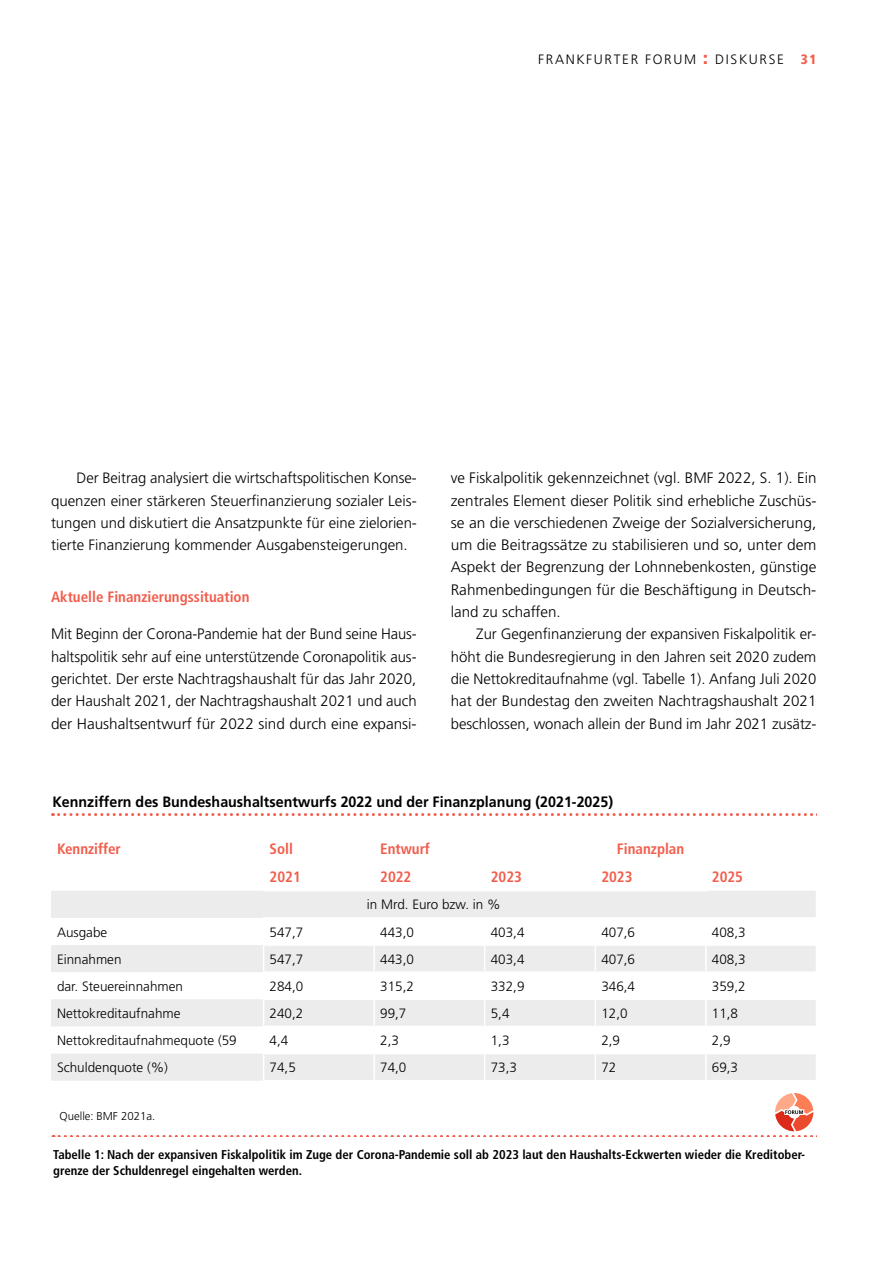
<style>
.page{position:relative;width:893px;height:1263px;background:#fff}
.page>*{position:absolute;margin:0;border:0;box-sizing:border-box;transform-origin:0 0}
.Para_x{font:300 15.15px/22.4px "Frutiger LT Std";color:#000;text-align:justify}
.Para_Indent{font:300 15px/22.4px "Frutiger LT Std";color:#000;text-align:justify}
.SectionHeading_1_x{font:700 condensed 15px "Frutiger LT Std";color:#f25d4c}
.t1{font:700 15px "Frutiger LT Std";color:#000;scale:.95 1}
.Para_x_Kopie{font:300 13.5px "Frutiger LT Std";color:#000}
.Para_x_Kopie-2{font:300 13.5px "Frutiger LT Std";letter-spacing:.12em;color:#000}
.t2{font:900 condensed 13.5px "Frutiger LT Std";color:#f25d4c}
.Image_Caption_x{font:700 condensed 12.75px/15.9px "Frutiger LT Std";color:#000}
.t3{font:11.4px "Frutiger LT Std Light 2";color:#000}
.s1{font-weight:900;font-size:17.55px;color:#f25d4c}
</style>
<div class="page">
<svg style="left:51px;top:891px;width:765px;height:190px;fill:#ececec"></svg>
<hr style="left:263px;top:917px;width:111px;height:2px;background:#fff">
<hr style="left:374px;top:917px;width:111px;height:2px;background:#fff">
<hr style="left:485px;top:917px;width:110px;height:2px;background:#fff">
<hr style="left:595px;top:917px;width:111px;height:2px;background:#fff">
<hr style="left:706px;top:917px;width:111px;height:2px;background:#fff">
<hr style="left:263px;top:944px;width:111px;height:2px;background:#fff">
<hr style="left:374px;top:944px;width:111px;height:2px;background:#fff">
<hr style="left:373px;top:946px;width:2px;height:25px;background:#fff">
<hr style="left:485px;top:944px;width:110px;height:2px;background:#fff">
<hr style="left:595px;top:944px;width:111px;height:2px;background:#fff">
<hr style="left:706px;top:944px;width:111px;height:2px;background:#fff">
<hr style="left:705px;top:946px;width:2px;height:25px;background:#fff">
<hr style="left:263px;top:971px;width:111px;height:2px;background:#fff">
<hr style="left:374px;top:971px;width:111px;height:2px;background:#fff">
<hr style="left:373px;top:973px;width:2px;height:25px;background:#fff">
<hr style="left:485px;top:971px;width:110px;height:2px;background:#fff">
<hr style="left:595px;top:971px;width:111px;height:2px;background:#fff">
<hr style="left:706px;top:971px;width:111px;height:2px;background:#fff">
<hr style="left:705px;top:973px;width:2px;height:25px;background:#fff">
<hr style="left:263px;top:998px;width:111px;height:2px;background:#fff">
<hr style="left:374px;top:998px;width:111px;height:2px;background:#fff">
<hr style="left:373px;top:1000px;width:2px;height:26px;background:#fff">
<hr style="left:485px;top:998px;width:110px;height:2px;background:#fff">
<hr style="left:595px;top:998px;width:111px;height:2px;background:#fff">
<hr style="left:706px;top:998px;width:111px;height:2px;background:#fff">
<hr style="left:705px;top:1000px;width:2px;height:26px;background:#fff">
<hr style="left:263px;top:1026px;width:111px;height:1px;background:#fff">
<hr style="left:374px;top:1026px;width:111px;height:1px;background:#fff">
<hr style="left:373px;top:1027px;width:2px;height:26px;background:#fff">
<hr style="left:485px;top:1026px;width:110px;height:1px;background:#fff">
<hr style="left:595px;top:1026px;width:111px;height:1px;background:#fff">
<hr style="left:706px;top:1026px;width:111px;height:1px;background:#fff">
<hr style="left:705px;top:1027px;width:2px;height:26px;background:#fff">
<hr style="left:263px;top:1053px;width:111px;height:1px;background:#fff">
<hr style="left:374px;top:1053px;width:111px;height:1px;background:#fff">
<hr style="left:373px;top:1054px;width:2px;height:26px;background:#fff">
<hr style="left:485px;top:1053px;width:110px;height:1px;background:#fff">
<hr style="left:595px;top:1053px;width:111px;height:1px;background:#fff">
<hr style="left:706px;top:1053px;width:111px;height:1px;background:#fff">
<hr style="left:705px;top:1054px;width:2px;height:26px;background:#fff">
<hr style="left:263px;top:1080px;width:111px;height:1px;background:#fff">
<hr style="left:374px;top:1080px;width:111px;height:1px;background:#fff">
<hr style="left:485px;top:1080px;width:110px;height:1px;background:#fff">
<hr style="left:595px;top:1080px;width:111px;height:1px;background:#fff">
<hr style="left:706px;top:1080px;width:111px;height:1px;background:#fff">
<svg style="left:263px;top:919px;width:1px;height:161px"></svg>
<hr style="left:373px;top:919px;width:2px;height:25px;background:#fff">
<svg style="left:484px;top:919px;width:1px;height:161px"></svg>
<svg style="left:595px;top:919px;width:1px;height:161px"></svg>
<hr style="left:705px;top:919px;width:2px;height:25px;background:#fff">
<svg style="left:53px;top:813px;width:764px;height:3px"></svg>
<svg style="left:53px;top:1093px;width:764px;height:43px"></svg>
<p class="Para_x_Kopie-2" style="left:538px;top:51px;width:180px">FRAN KFU RTER FORUM <span class="s1">:</span> DIS</p>
<p class="Para_x_Kopie" style="left:739px;top:51px;width:37px">KU RSE</p>
<p class="t2" style="left:801px;top:51px;width:17px">31</p>
<p class="Para_Indent" style="left:51px;top:467px;width:367px;text-indent:26px">Der Beitrag analysiert die wirtschaftspolitischen Konse&shy;quenzen einer stärkeren Steuerfinanzierung sozialer Leis&shy;tungen und diskutiert die Ansatzpunkte für eine zielorien&shy;tierte Finanzierung kommender Ausgabensteigerungen.</p>
<p class="SectionHeading_1_x" style="left:51px;top:588px;width:200px">Aktuelle Finanzierungssituation</p>
<p class="Para_x" style="left:51px;top:623px;width:367px">M it Beginn der Corona-Pandemie hat der Bund seine Haus&shy;haltspolitik sehr auf eine unterstützende Coronapolitik aus&shy;gerichtet. Der erste Nachtragshaushalt für das Jahr 2020, der Haushalt 2021, der Nachtragshaushalt 2021 und auch der Haushaltsentwurf für 2022 sind durch eine expansi-</p>
<p class="Para_x" style="left:451px;top:467px;width:367px">ve Fiskalpolitik gekennzeichnet (vgl. BM F 2022, S. 1). Ein zentrales Element dieser Politik sind erhebliche Zuschüs&shy;se an die verschiedenen Zweige der Sozialversicherung, um die Beitragssätze zu stabilisieren und so, unter dem Aspekt der Begrenzung der Lohnnebenkosten, günstige Rahmenbedingungen für die Beschäftigung in Deutsch&shy;land zu schaffen.</p>
<p class="Para_Indent" style="left:451px;top:623px;width:367px;text-indent:26px">Zur Gegenfinanzierung der expansiven Fiskalpolitik er&shy;höht die Bundesregierung in den Jahren seit 2020 zudem die Nettokreditaufnahme (vgl. Tabelle 1). Anfang Juli 2020 hat der Bundestag den zweiten Nachtragshaushalt 2021 beschlossen, wonach allein der Bund im Jahr 2021 zusätz-</p>
<p class="t1" style="left:52px;top:793px;width:592px">Kennziffern des Bundeshaushaltsentwurfs 2022 und der Finanzplanung (2021-2025)</p>
<p class="SectionHeading_1_x" style="left:57px;top:840px;width:65px">Kennziffer</p>
<p class="SectionHeading_1_x" style="left:270px;top:840px;width:25px">Soll</p>
<p class="SectionHeading_1_x" style="left:380px;top:840px;width:51px">Entwurf</p>
<p class="SectionHeading_1_x" style="left:617px;top:840px;width:69px">Finanzplan</p>
<p class="SectionHeading_1_x" style="left:270px;top:868px;width:33px">2021</p>
<p class="SectionHeading_1_x" style="left:380px;top:868px;width:33px">2022</p>
<p class="SectionHeading_1_x" style="left:491px;top:868px;width:33px">2023</p>
<p class="SectionHeading_1_x" style="left:601px;top:868px;width:33px">2023</p>
<p class="SectionHeading_1_x" style="left:712px;top:868px;width:33px">2025</p>
<p class="Para_x_Kopie" style="left:367px;top:897px;width:135px">in Mrd. Euro bzw. in %</p>
<p class="Para_x_Kopie" style="left:57px;top:924px;width:52px">Ausgabe</p>
<p class="Para_x_Kopie" style="left:270px;top:924px;width:35px">547,7</p>
<p class="Para_x_Kopie" style="left:380px;top:924px;width:35px">443,0</p>
<p class="Para_x_Kopie" style="left:491px;top:924px;width:35px">403,4</p>
<p class="Para_x_Kopie" style="left:601px;top:924px;width:35px">407,6</p>
<p class="Para_x_Kopie" style="left:712px;top:924px;width:35px">408,3</p>
<p class="Para_x_Kopie" style="left:57px;top:951px;width:66px">Einnahmen</p>
<p class="Para_x_Kopie" style="left:270px;top:951px;width:35px">547,7</p>
<p class="Para_x_Kopie" style="left:380px;top:951px;width:35px">443,0</p>
<p class="Para_x_Kopie" style="left:491px;top:951px;width:35px">403,4</p>
<p class="Para_x_Kopie" style="left:601px;top:951px;width:35px">407,6</p>
<p class="Para_x_Kopie" style="left:712px;top:951px;width:35px">408,3</p>
<p class="Para_x_Kopie" style="left:57px;top:978px;width:128px">dar. Steuereinnahmen</p>
<p class="Para_x_Kopie" style="left:270px;top:978px;width:35px">284,0</p>
<p class="Para_x_Kopie" style="left:380px;top:978px;width:35px">315,2</p>
<p class="Para_x_Kopie" style="left:491px;top:978px;width:35px">332,9</p>
<p class="Para_x_Kopie" style="left:601px;top:978px;width:35px">346,4</p>
<p class="Para_x_Kopie" style="left:712px;top:978px;width:35px">359,2</p>
<p class="Para_x_Kopie" style="left:57px;top:1006px;width:125px">Nettokreditaufnahme</p>
<p class="Para_x_Kopie" style="left:270px;top:1006px;width:35px">240,2</p>
<p class="Para_x_Kopie" style="left:380px;top:1006px;width:28px">99,7</p>
<p class="Para_x_Kopie" style="left:491px;top:1006px;width:20px">5,4</p>
<p class="Para_x_Kopie" style="left:601px;top:1006px;width:28px">12,0</p>
<p class="Para_x_Kopie" style="left:712px;top:1006px;width:28px">11,8</p>
<p class="Para_x_Kopie" style="left:57px;top:1033px;width:181px">Nettokreditaufnahmequote (59</p>
<p class="Para_x_Kopie" style="left:270px;top:1033px;width:20px">4,4</p>
<p class="Para_x_Kopie" style="left:380px;top:1033px;width:20px">2,3</p>
<p class="Para_x_Kopie" style="left:491px;top:1033px;width:20px">1,3</p>
<p class="Para_x_Kopie" style="left:601px;top:1033px;width:20px">2,9</p>
<p class="Para_x_Kopie" style="left:712px;top:1033px;width:20px">2,9</p>
<p class="Para_x_Kopie" style="left:57px;top:1060px;width:113px">Schuldenquote (%)</p>
<p class="Para_x_Kopie" style="left:270px;top:1060px;width:28px">74,5</p>
<p class="Para_x_Kopie" style="left:380px;top:1060px;width:28px">74,0</p>
<p class="Para_x_Kopie" style="left:491px;top:1060px;width:28px">73,3</p>
<p class="Para_x_Kopie" style="left:601px;top:1060px;width:17px">72</p>
<p class="Para_x_Kopie" style="left:712px;top:1060px;width:28px">69,3</p>
<p class="t3" style="left:60px;top:1110px;width:97px">Quelle: BMF 2021a.</p>
<p class="Image_Caption_x" style="left:53px;top:1147px;width:754px">Tabelle 1: Nach der expansiven Fiskalpolitik im Zuge der Corona-Pandemie soll ab 2023 laut den Haushalts-Eckwerten wieder die Kreditober&shy;grenze der Schuldenregel eingehalten werden.</p>
</div>
